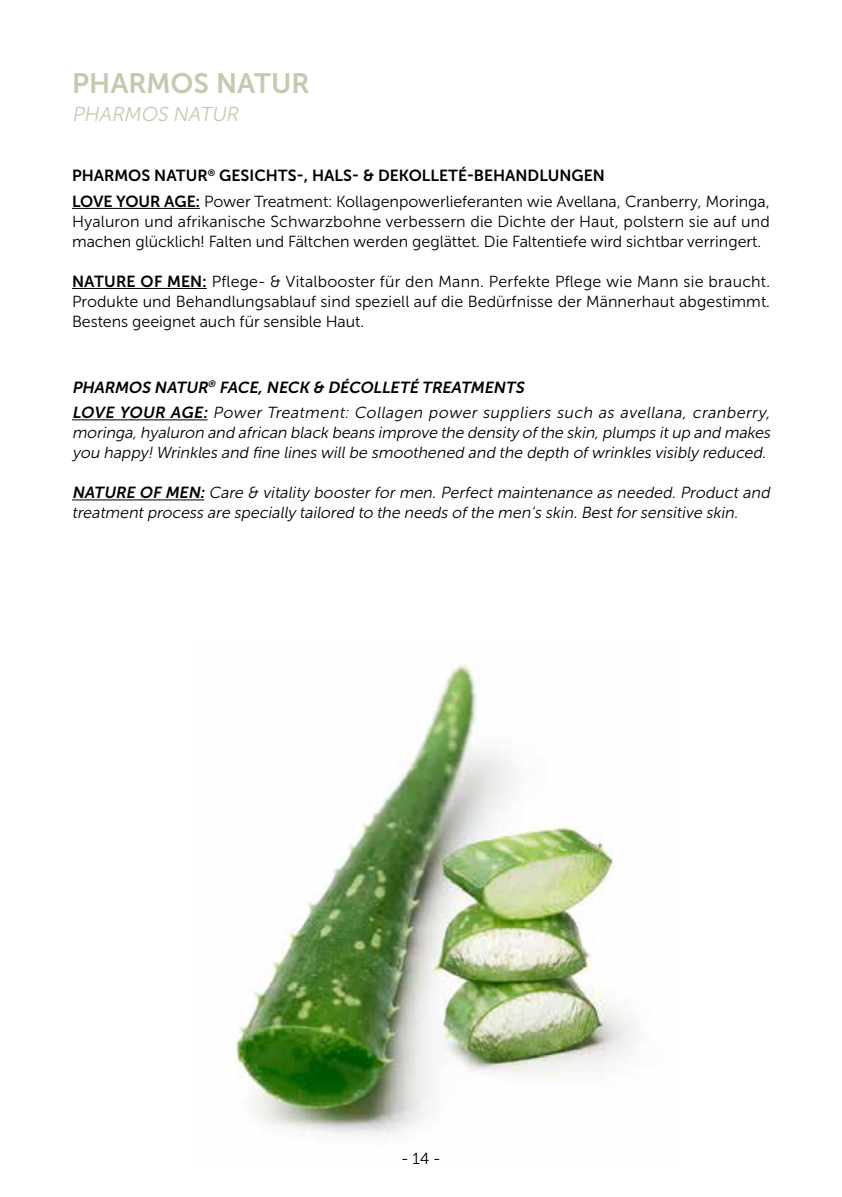
<style>
.page{position:relative;width:842px;height:1197px;background:#fff}
.page>*{position:absolute;margin:0;border:0;box-sizing:border-box;transform-origin:0 0}
.t1{font:28px "Museo Sans Cyrl 700";color:#c2cbb0}
.t2{font:italic 20px "Museo Sans Cyrl 300";color:#c2cbb0}
.t3{font:16px/20px "Museo Sans Cyrl 300";color:#000;text-align:justify}
.t4{font:italic 16px/20px "Museo Sans Cyrl 300";color:#000;text-align:justify}
.t5{font:16px "Museo Sans Cyrl 700";color:#000}
.t6{font:italic 16px "Museo Sans Cyrl 700";color:#000}
.s1{font-family:"Museo Sans Cyrl 700"}
</style>
<div class="page">
<hr style="left:72px;top:208px;width:128px;height:1px;background:#000">
<hr style="left:72px;top:288px;width:135px;height:1px;background:#000">
<hr style="left:72px;top:419px;width:136px;height:1px;background:#000">
<hr style="left:72px;top:499px;width:132px;height:1px;background:#000">
<img style="left:236px;top:664px;width:397px;height:472px">
<h1 class="t1" style="left:72px;top:68px;width:239px">PHARMOS NATUR</h1>
<p class="t2" style="left:72px;top:103px;width:172px">PHARMOS NATUR</p>
<p class="t5" style="left:72px;top:167px;width:534px">PHARMOS NATUR<sup>®</sup> GESICHTS-, HALS- &amp; DEKOLLETÉ-BEHANDLUNGEN</p>
<p class="t3" style="left:72px;top:191px;width:699px"><span class="s1">LOVE YOUR AGE:</span> Power Treatment: Kollagenpowerlieferanten wie Avellana, Cranberry, Moringa, Hyaluron und afrikanische Schwarzbohne verbessern die Dichte der Haut, polstern sie auf und machen glücklich! Falten und Fältchen werden geglättet. Die Faltentiefe wird sichtbar verringert.</p>
<p class="t3" style="left:72px;top:271px;width:700px"><span class="s1">NATURE OF MEN:</span> Pflege- &amp; Vitalbooster für den Mann. Perfekte Pflege wie Mann sie braucht.<br>Produkte und Behandlungsablauf sind speziell auf die Bedürfnisse der Männerhaut abgestimmt.<br>Bestens geeignet auch für sensible Haut.</p>
<p class="t6" style="left:72px;top:378px;width:457px">PHARMOS NATUR<sup>®</sup> FACE,NECK &amp; DÉCOLLETÉ TREATMENTS</p>
<p class="t4" style="left:72px;top:403px;width:703px"><span class="s1">LOVE YOUR AGE:</span> Power Treatment: Collagen power suppliers such as avellana, cranberry, moringa,hyaluron and african black beans improve the density ofthe skin,plumps itup and makes you happy!Wrinkles and fine lines willbe smoothened and the depth ofwrinkles visibly reduced.</p>
<p class="t4" style="left:72px;top:483px;width:702px"><span class="s1">NATURE OF MEN:</span> Care &amp; vitality booster for men. Perfect maintenance as needed. Product and treatmentprocess are specially tailored to the needs ofthe men‘s skin.Bestforsensitive skin.</p>
<p class="t3" style="left:402px;top:1148px;width:40px">- 14 -</p>
</div>
